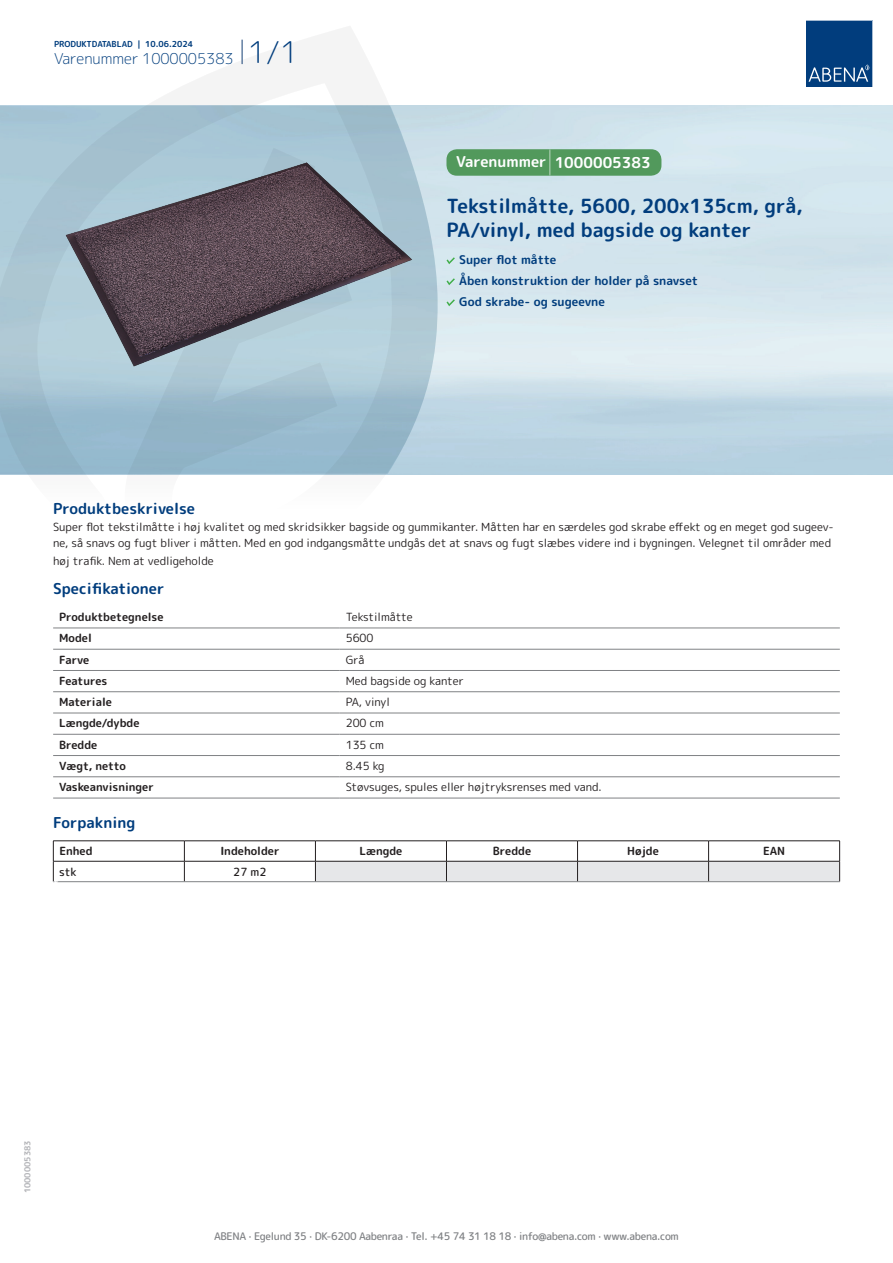
<style>
.page{position:relative;width:893px;height:1263px;background:#fff}
.page>*{position:absolute;margin:0;border:0;box-sizing:border-box;transform-origin:0 0}
.t1{font:700 19.5px/24px "Rounded Mplus 1 c";color:#013d7d}
.t2{font:700 15px "Rounded Mplus 1 c";color:#013d7d}
.t3{font:300 15px "Rounded Mplus 1 c";color:#013d7d}
.t4{font:700 15px "Rounded Mplus 1 c";color:#fff}
.t5{font:700 12px/21px "Rounded Mplus 1 c";color:#013d7d}
.t6{font:11.25px/16.5px "Rounded Mplus 1 c";color:#231f20}
.t7{font:700 11.25px "Rounded Mplus 1 c";color:#231f20}
.t8{font:500 11.25px "Rounded Mplus 1 c";color:#231f20}
.t9{font:500 10.5px "Rounded Mplus 1 c";letter-spacing:-.03em;color:#808285}
.t10{font:700 10.5px "Rounded Mplus 1 c";color:#fff}
.t11{font:700 8.25px "Rounded Mplus 1 c";color:#013d7d}
.t12{font:700 8.25px "Rounded Mplus 1 c";color:#b2b3b7}
.s1{font-size:30px}
.s2{font-size:25.5px}
</style>
<div class="page">
<svg style="left:0;top:26px;width:439px;height:449px"></svg>
<svg style="left:0;top:106px;width:438px;height:368px;background:#a0bfd0"></svg>
<svg style="left:242px;top:40px;width:1px;height:24px"></svg>
<svg style="left:806px;top:20px;width:67px;height:67px;background:#144b86"></svg>
<img style="left:47px;top:143px;width:384px;height:242px">
<hr style="left:53px;top:628px;width:287px;height:1px;background:#808285">
<hr style="left:340px;top:628px;width:500px;height:1px;background:#808285">
<hr style="left:53px;top:649px;width:287px;height:1px;background:#808285">
<hr style="left:340px;top:649px;width:500px;height:1px;background:#808285">
<hr style="left:53px;top:670px;width:287px;height:1px;background:#808285">
<hr style="left:340px;top:670px;width:500px;height:1px;background:#808285">
<hr style="left:53px;top:691px;width:287px;height:1px;background:#808285">
<hr style="left:340px;top:691px;width:500px;height:1px;background:#808285">
<hr style="left:53px;top:713px;width:287px;height:1px;background:#808285">
<hr style="left:340px;top:713px;width:500px;height:1px;background:#808285">
<hr style="left:53px;top:734px;width:287px;height:1px;background:#808285">
<hr style="left:340px;top:734px;width:500px;height:1px;background:#808285">
<hr style="left:53px;top:755px;width:287px;height:1px;background:#808285">
<hr style="left:340px;top:755px;width:500px;height:1px;background:#808285">
<hr style="left:53px;top:776px;width:287px;height:1px;background:#808285">
<hr style="left:340px;top:776px;width:500px;height:1px;background:#808285">
<hr style="left:53px;top:798px;width:287px;height:1px;background:#808285">
<hr style="left:340px;top:798px;width:500px;height:1px;background:#808285">
<hr style="left:53px;top:840px;width:131px;height:1px;background:#231f20">
<hr style="left:184px;top:840px;width:131px;height:1px;background:#231f20">
<hr style="left:315px;top:840px;width:131px;height:1px;background:#231f20">
<hr style="left:446px;top:840px;width:131px;height:1px;background:#231f20">
<hr style="left:577px;top:840px;width:132px;height:1px;background:#231f20">
<hr style="left:709px;top:840px;width:131px;height:1px;background:#231f20">
<hr style="left:53px;top:861px;width:131px;height:1px;background:#231f20">
<svg style="left:53px;top:841px;width:1px;height:40px"></svg>
<hr style="left:184px;top:861px;width:131px;height:1px;background:#231f20">
<svg style="left:184px;top:841px;width:1px;height:40px"></svg>
<svg style="left:315px;top:841px;width:525px;height:40px"></svg>
<hr style="left:53px;top:881px;width:131px;height:1px;background:#808285">
<hr style="left:184px;top:881px;width:131px;height:1px;background:#808285">
<hr style="left:315px;top:881px;width:131px;height:1px;background:#808285">
<hr style="left:446px;top:881px;width:131px;height:1px;background:#808285">
<hr style="left:577px;top:881px;width:132px;height:1px;background:#808285">
<hr style="left:709px;top:881px;width:131px;height:1px;background:#808285">
<svg style="left:446px;top:257px;width:9px;height:7px"></svg>
<svg style="left:446px;top:278px;width:9px;height:7px"></svg>
<svg style="left:446px;top:299px;width:9px;height:7px"></svg>
<div style="left:446px;top:149px;width:215px;height:27px;background:#52995c;border-radius:10px"></div>
<p class="t11" style="left:54px;top:38px;width:141px">PRODUKTDATABLAD | 10.06.2024</p>
<h2 class="t3" style="left:54px;top:48px;width:246px">Varenummer 1000005383 <span class="s1">1/1</span></h2>
<h2 class="t4" style="left:456px;top:152px;width:196px">Varenummer <span class="s2">|</span> 1000005383</h2>
<h1 class="t1" style="left:446px;top:194px;width:358px">Tekstilmåtte, 5600, 200x135cm, grå,<br>PA/vinyl, med bagside og kanter</h1>
<p class="t5" style="left:459px;top:249px;width:240px">Super flot måtte<br>Åben konstruktion der holder på snavset<br>God skrabe- og sugeevne</p>
<h2 class="t2" style="left:53px;top:498px;width:143px">Produktbeskrivelse</h2>
<p class="t6" style="left:53px;top:518px;width:782px">Super flot tekstilmåtte i høj kvalitet og med skridsikker bagside og gummikanter. Måtten har en særdeles god skrabe effekt og en meget god sugeev&shy;ne, så snavs og fugt bliver i måtten. Med en god indgangsmåtte undgås det at snavs og fugt slæbes videre ind i bygningen. Velegnet til områder med</p>
<p class="t6" style="left:53px;top:553px;width:162px">høj trafik. Nem at vedligeholde</p>
<h2 class="t2" style="left:53px;top:578px;width:113px">Specifikationer</h2>
<p class="t7" style="left:59px;top:609px;width:106px">Produktbetegnelse</p>
<p class="t6" style="left:346px;top:609px;width:69px">Tekstilmåtte</p>
<p class="t7" style="left:59px;top:630px;width:34px">Model</p>
<p class="t6" style="left:346px;top:630px;width:29px">5600</p>
<p class="t7" style="left:59px;top:651px;width:32px">Farve</p>
<p class="t6" style="left:346px;top:651px;width:20px">Grå</p>
<p class="t7" style="left:59px;top:673px;width:50px">Features</p>
<p class="t6" style="left:346px;top:672px;width:120px">Med bagside og kanter</p>
<p class="t7" style="left:59px;top:694px;width:54px">Materiale</p>
<p class="t6" style="left:346px;top:694px;width:46px">PA, vinyl</p>
<p class="t7" style="left:59px;top:715px;width:82px">Længde/dybde</p>
<p class="t6" style="left:346px;top:715px;width:40px">200 cm</p>
<p class="t7" style="left:59px;top:737px;width:40px">Bredde</p>
<p class="t6" style="left:346px;top:736px;width:40px">135 cm</p>
<p class="t7" style="left:59px;top:758px;width:68px">Vægt, netto</p>
<p class="t6" style="left:346px;top:758px;width:40px">8.45 kg</p>
<p class="t7" style="left:59px;top:779px;width:96px">Vaskeanvisninger</p>
<p class="t6" style="left:346px;top:779px;width:258px">Støvsuges, spules eller højtryksrenses med vand.</p>
<h2 class="t2" style="left:53px;top:812px;width:84px">Forpakning</h2>
<p class="t7" style="left:59px;top:843px;width:35px">Enhed</p>
<p class="t7" style="left:220px;top:843px;width:61px">Indeholder</p>
<p class="t7" style="left:359px;top:843px;width:44px">Længde</p>
<p class="t7" style="left:493px;top:843px;width:40px">Bredde</p>
<p class="t7" style="left:627px;top:843px;width:33px">Højde</p>
<p class="t7" style="left:763px;top:843px;width:24px">EAN</p>
<p class="t8" style="left:59px;top:863px;width:19px">stk</p>
<p class="t8" style="left:233px;top:863px;width:35px">27 m2</p>
<p class="t10" style="left:53px;top:877px;width:7px">*</p>
<p class="t12" style="left:22px;top:1193px;width:54px;rotate:-90deg">1000005383</p>
<p class="t9" style="left:214px;top:1229px;width:466px">ABENA · Egelund 35 · DK-6200 Aabenraa · Tel. +45 74 31 18 18 · info@abena.com · www.abena.com</p>
</div>
